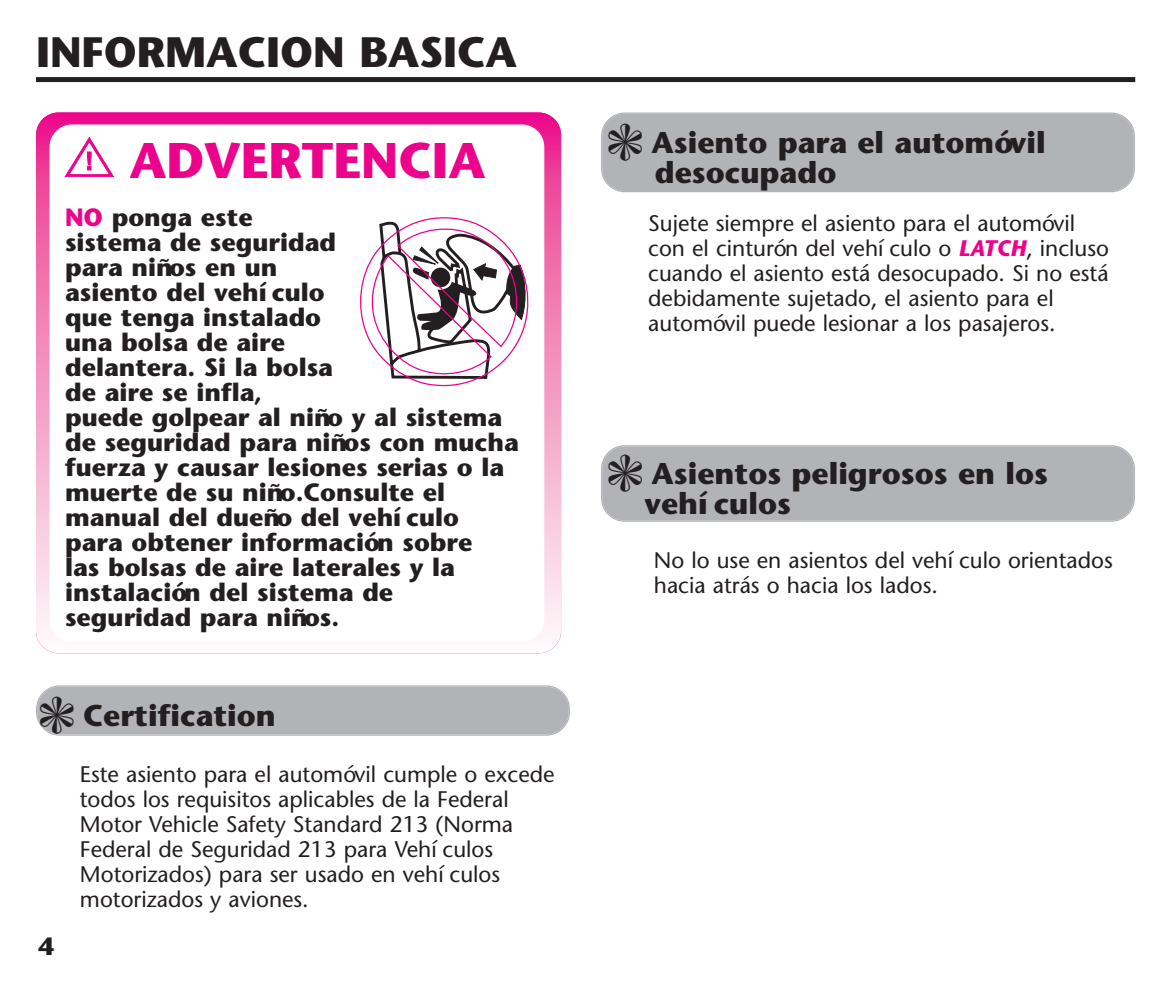
<style>
.page{position:relative;width:1170px;height:990px;background:#fff}
.page>*{position:absolute;margin:0;border:0;box-sizing:border-box;transform-origin:0 0}
.t1{font:700 50px "Stone Sans";color:#ed028c}
.t2{font:700 42.5px "Stone Sans";color:#231f20}
.t3{font:700 30px/30px "Stone Sans";color:#231f20}
.t4{font:700 25px/25px "Stone Sans";color:#231f20}
.t5{font:22.5px/25px "Stone Sans";color:#231f20}
.s1{color:#ed028c}
.s2{font-weight:700;font-style:italic;color:#ed028c}
</style>
<div class="page">
<div style="left:36px;top:77px;width:1099px;height:5px;background:#231f20"></div>
<div style="left:37px;top:687px;width:532px;height:47px;background:#b2b3b7;border-radius:22px"></div>
<div style="left:36px;top:685px;width:534px;height:51px;border:2px solid #b2b3b7;border-radius:24px"></div>
<div style="left:602px;top:114px;width:532px;height:77px;background:#b2b3b7;border-radius:22px"></div>
<div style="left:601px;top:112px;width:534px;height:80px;border:2px solid #b2b3b7;border-radius:24px"></div>
<div style="left:602px;top:446px;width:532px;height:75px;background:#b2b3b7;border-radius:22px"></div>
<div style="left:601px;top:445px;width:534px;height:77px;border:2px solid #b2b3b7;border-radius:24px"></div>
<svg style="left:36px;top:112px;width:525px;height:541px"></svg>
<div style="left:50px;top:124px;width:494px;height:518px;background:#fff;border-radius:22px"></div>
<svg style="left:360px;top:217px;width:169px;height:169px"></svg>
<svg style="left:65px;top:137px;width:49px;height:40px"></svg>
<h2 class="t2" style="left:36px;top:35px;width:483px">INFORMACION BASICA</h2>
<h1 class="t1" style="left:129px;top:141px;width:357px">ADVERTENCIA</h1>
<p class="t4" style="left:65px;top:208px;width:455px"><span class="s1">NO</span> ponga este<br>sistema de seguridad<br>para niños en un<br>asiento del vehí culo<br>que tenga instalado<br>una bolsa de aire<br>delantera. Si la bolsa<br>de aire se infla,<br>puede golpear al niño y al sistema de seguridad para niños con mucha fuerza y causar lesiones serias o la muerte de su niño.Consulte el manual del dueño del vehí culo para obtener información sobre<br>las bolsas de aire laterales y la instalación del sistema de seguridad para niños.</p>
<h3 class="t3" style="left:38px;top:703px;width:239px">❃ Certification</h3>
<p class="t4" style="left:38px;top:936px;width:17px">4</p>
<p class="t5" style="left:80px;top:764px;width:476px">Este asiento para el automóvil cumple o excede todos los requisitos aplicables de la Federal Motor Vehicle Safety Standard 213 (Norma Federal de Seguridad 213 para Vehí culos Motorizados) para ser usado en vehí culos motorizados y aviones.</p>
<h3 class="t3" style="left:655px;top:130px;width:393px;text-indent:-48px">❃ Asiento para el automóvil desocupado</h3>
<p class="t5" style="left:648px;top:213px;width:462px">Sujete siempre el asiento para el automóvil con el cinturón del vehí culo o <span class="s2">LATCH</span>, incluso cuando el asiento está desocupado. Si no está debidamente sujetado, el asiento para el automóvil puede lesionar a los pasajeros.</p>
<h3 class="t3" style="left:644px;top:462px;width:405px;text-indent:-38px">❃ Asientos peligrosos en los vehí culos</h3>
<p class="t5" style="left:654px;top:550px;width:460px">No lo use en asientos del vehí culo orientados hacia atrás o hacia los lados.</p>
</div>
